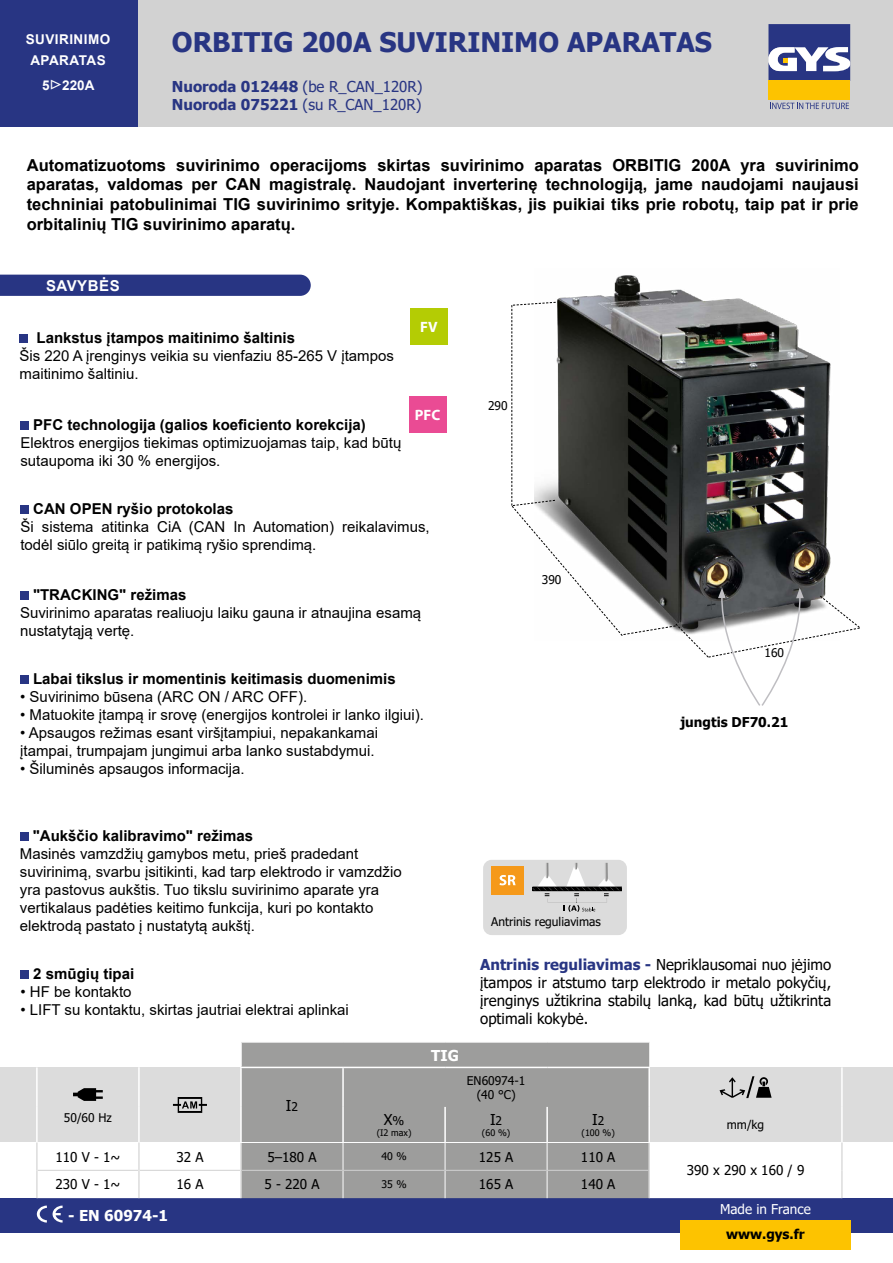
<style>
.page{position:relative;width:893px;height:1263px;background:#fff}
.page>*{position:absolute;margin:0;border:0;box-sizing:border-box;transform-origin:0 0}
.t1{font:700 27px "Tahoma";color:#283583}
.t2{font:700 16.5px/19.8px "Arial";color:#000;text-align:justify}
.t3{font:15px/18px "Arial";color:#000}
.t4{font:700 15px "Arial";color:#000}
.t5{font:15px/18px "Tahoma";color:#000;text-align:justify}
.t6{font:15px/18px "Tahoma";color:#283583}
.t7{font:700 15px "Tahoma";color:#fff}
.t8{font:700 15px "Arial";letter-spacing:.035em;color:#fff}
.t9{font:700 15px "Myriad Pro";color:#fff}
.t10{font:13.5px "Tahoma";color:#000}
.t11{font:700 13.5px "Tahoma";color:#000}
.t12{font:700 13.5px/25.2px "Arial";color:#fff;text-align:center}
.t13{font:13.5px "Tahoma";color:#fff}
.t14{font:700 13.5px "Arial";letter-spacing:.035em;color:#fff}
.t15{font:12px/14.4px "Tahoma";color:#000;text-align:center}
.t16{font:10.5px "Tahoma";color:#000}
.t17{font:9px "Tahoma";color:#000}
.s1{font-family:"Minion Pro";font-size:21px}
.s2{font-weight:700}
.s3{font-size:12px}
.s4{font-weight:700;color:#283583}
</style>
<div class="page">
<div style="left:137px;top:0;width:756px;height:127px;background:#d2d2d2"></div>
<div style="left:0;top:1198px;width:893px;height:34px;background:#283583"></div>
<div style="left:768px;top:81px;width:82px;height:19px;background:#fdc300"></div>
<svg style="left:768px;top:24px;width:82px;height:57px;background:#676ea1"></svg>
<svg style="left:770px;top:103px;width:79px;height:6px"></svg>
<div style="left:0;top:0;width:137px;height:127px;background:#283583"></div>
<div style="left:680px;top:1220px;width:170px;height:30px;background:#fdc300"></div>
<div style="left:0;top:1067px;width:893px;height:75px;background:#dcdcdc"></div>
<hr style="left:841px;top:1067px;width:2px;height:40px;background:#fff">
<hr style="left:841px;top:1107px;width:2px;height:35px;background:#fff">
<hr style="left:36px;top:1067px;width:2px;height:40px;background:#fff">
<hr style="left:36px;top:1107px;width:2px;height:35px;background:#fff">
<hr style="left:36px;top:1142px;width:2px;height:28px;background:#dcdcdc">
<hr style="left:841px;top:1142px;width:2px;height:28px;background:#dcdcdc">
<hr style="left:841px;top:1170px;width:2px;height:28px;background:#dcdcdc">
<hr style="left:36px;top:1170px;width:2px;height:28px;background:#dcdcdc">
<svg style="left:37px;top:1042px;width:805px;height:156px"></svg>
<svg style="left:37px;top:1205px;width:10px;height:17px"></svg>
<svg style="left:53px;top:1205px;width:10px;height:17px"></svg>
<img style="left:557px;top:275px;width:188px;height:26px">
<svg style="left:511px;top:301px;width:349px;height:405px"></svg>
<div style="left:0;top:275px;width:311px;height:21px;background:#283583"></div>
<div style="left:20px;top:970px;width:9px;height:9px;background:#283583"></div>
<div style="left:20px;top:832px;width:9px;height:9px;background:#283583"></div>
<div style="left:20px;top:591px;width:9px;height:9px;background:#283583"></div>
<div style="left:20px;top:505px;width:9px;height:9px;background:#283583"></div>
<div style="left:20px;top:675px;width:9px;height:9px;background:#283583"></div>
<div style="left:20px;top:334px;width:8px;height:9px;background:#283583"></div>
<div style="left:20px;top:421px;width:9px;height:9px;background:#283583"></div>
<div style="left:410px;top:308px;width:38px;height:37px;background:#b4cc04"></div>
<div style="left:409px;top:397px;width:37px;height:36px;background:#ea4b94"></div>
<div style="left:483px;top:860px;width:144px;height:75px;background:#dcdcdc;border-radius:9px"></div>
<div style="left:491px;top:867px;width:33px;height:28px;background:#f5991a"></div>
<svg style="left:499px;top:875px;width:17px;height:10px"></svg>
<svg style="left:532px;top:863px;width:90px;height:49px"></svg>
<p class="t14" style="left:26px;top:30px;width:86px">SUVIRINIMO</p>
<h1 class="t1" style="left:172px;top:23px;width:542px">ORBITIG 200A SUVIRINIMO APARATAS</h1>
<p class="t12" style="left:30px;top:48px;width:77px">APARATAS<br>5<span class="s1">▷</span>220A</p>
<p class="t6" style="left:172px;top:78px;width:252px"><span class="s2">Nuoroda 012448</span> (be R_CAN_120R)<br><span class="s2">Nuoroda 075221</span> (su R_CAN_120R)</p>
<p class="t2" style="left:27px;top:155px;width:833px">Automatizuotoms suvirinimo operacijoms skirtas suvirinimo aparatas ORBITIG 200A yra suvirinimo aparatas, valdomas per CAN magistralę. Naudojant inverterinę technologiją, jame naudojami naujausi techniniai patobulinimai TIG suvirinimo srityje. Kompaktiškas, jis puikiai tiks prie robotų, taip pat ir prie orbitalinių TIG suvirinimo aparatų.</p>
<p class="t8" style="left:46px;top:275px;width:75px">SAVYBĖS</p>
<p class="t4" style="left:37px;top:327px;width:260px">Lankstus įtampos maitinimo šaltinis</p>
<p class="t3" style="left:20px;top:346px;width:376px">Šis 220 A įrenginys veikia su vienfaziu 85-265 V įtampos maitinimo šaltiniu.</p>
<p class="t4" style="left:33px;top:414px;width:334px">PFC technologija (galios koeficiento korekcija)</p>
<p class="t3" style="left:20px;top:434px;width:382px">Elektros energijos tiekimas optimizuojamas taip, kad būtų sutaupoma iki 30 % energijos.</p>
<p class="t9" style="left:420px;top:317px;width:19px">FV</p>
<p class="t9" style="left:415px;top:405px;width:27px">PFC</p>
<p class="t4" style="left:33px;top:498px;width:202px">CAN OPEN ryšio protokolas</p>
<p class="t3" style="left:20px;top:517px;width:411px">Ši sistema atitinka CiA (CAN In Automation) reikalavimus, todėl siūlo greitą ir patikimą ryšio sprendimą.</p>
<p class="t4" style="left:33px;top:584px;width:155px">"TRACKING" režimas</p>
<p class="t3" style="left:20px;top:603px;width:402px">Suvirinimo aparatas realiuoju laiku gauna ir atnaujina esamą nustatytąją vertę.</p>
<p class="t4" style="left:33px;top:668px;width:364px">Labai tikslus ir momentinis keitimasis duomenimis</p>
<p class="t3" style="left:20px;top:687px;width:288px">• Suvirinimo būsena (ARC ON / ARC OFF).</p>
<p class="t3" style="left:20px;top:705px;width:405px">• Matuokite įtampą ir srovę (energijos kontrolei ir lanko ilgiui).</p>
<p class="t3" style="left:20px;top:723px;width:359px">• Apsaugos režimas esant viršįtampiui, nepakankamai įtampai, trumpajam jungimui arba lanko sustabdymui.</p>
<p class="t3" style="left:20px;top:759px;width:226px">• Šiluminės apsaugos informacija.</p>
<p class="t15" style="left:488px;top:399px;width:21px">290</p>
<p class="t15" style="left:542px;top:573px;width:21px">390</p>
<p class="t15" style="left:764px;top:646px;width:21px">160</p>
<p class="t11" style="left:680px;top:712px;width:109px">jungtis DF70.21</p>
<p class="t4" style="left:33px;top:825px;width:222px">"Aukščio kalibravimo" režimas</p>
<p class="t3" style="left:20px;top:844px;width:383px">Masinės vamzdžių gamybos metu, prieš pradedant suvirinimą, svarbu įsitikinti, kad tarp elektrodo ir vamzdžio yra pastovus aukštis. Tuo tikslu suvirinimo aparate yra vertikalaus padėties keitimo funkcija, kuri po kontakto elektrodą pastato į nustatytą aukštį.</p>
<p class="t4" style="left:33px;top:963px;width:102px">2 smūgių tipai</p>
<p class="t3" style="left:20px;top:982px;width:113px">• HF be kontakto</p>
<p class="t3" style="left:20px;top:1000px;width:330px">• LIFT su kontaktu, skirtas jautriai elektrai aplinkai</p>
<p class="t5" style="left:286px;top:1097px;width:14px">I<span class="s3">2</span></p>
<p class="t15" style="left:64px;top:1111px;width:49px">50/60 Hz</p>
<p class="t5" style="left:384px;top:1111px;width:22px">X<span class="s3">%</span></p>
<p class="t17" style="left:377px;top:1126px;width:36px">(I2 max)</p>
<p class="t15" style="left:491px;top:915px;width:111px">Antrinis reguliavimas</p>
<p class="t7" style="left:431px;top:1045px;width:29px">TIG</p>
<p class="t5" style="left:480px;top:957px;width:352px"><span class="s4">Antrinis reguliavimas -</span> Nepriklausomai nuo įėjimo įtampos ir atstumo tarp elektrodo ir metalo pokyčių, įrenginys užtikrina stabilų lanką, kad būtų užtikrinta optimali kokybė.</p>
<p class="t15" style="left:467px;top:1074px;width:60px">EN60974-1 (40 °C)</p>
<p class="t5" style="left:490px;top:1111px;width:14px">I<span class="s3">2</span></p>
<p class="t17" style="left:482px;top:1126px;width:30px">(60 %)</p>
<p class="t5" style="left:592px;top:1111px;width:14px">I<span class="s3">2</span></p>
<p class="t17" style="left:582px;top:1126px;width:35px">(100 %)</p>
<p class="t15" style="left:727px;top:1118px;width:39px">mm/kg</p>
<p class="t10" style="left:55px;top:1147px;width:66px">110 V - 1~</p>
<p class="t10" style="left:176px;top:1147px;width:29px">32 A</p>
<p class="t10" style="left:267px;top:1147px;width:51px">5–180 A</p>
<p class="t16" style="left:382px;top:1149px;width:27px">40 %</p>
<p class="t10" style="left:479px;top:1147px;width:36px">125 A</p>
<p class="t10" style="left:581px;top:1147px;width:36px">110 A</p>
<p class="t10" style="left:55px;top:1175px;width:66px">230 V - 1~</p>
<p class="t10" style="left:176px;top:1175px;width:29px">16 A</p>
<p class="t10" style="left:264px;top:1175px;width:57px">5 - 220 A</p>
<p class="t16" style="left:382px;top:1177px;width:27px">35 %</p>
<p class="t10" style="left:479px;top:1175px;width:36px">165 A</p>
<p class="t10" style="left:581px;top:1175px;width:36px">140 A</p>
<p class="t7" style="left:68px;top:1205px;width:101px">- EN 60974-1</p>
<p class="t10" style="left:687px;top:1161px;width:119px">390 x 290 x 160 / 9</p>
<p class="t13" style="left:720px;top:1200px;width:92px">Made in France</p>
<p class="t11" style="left:726px;top:1225px;width:80px">www.gys.fr</p>
</div>
